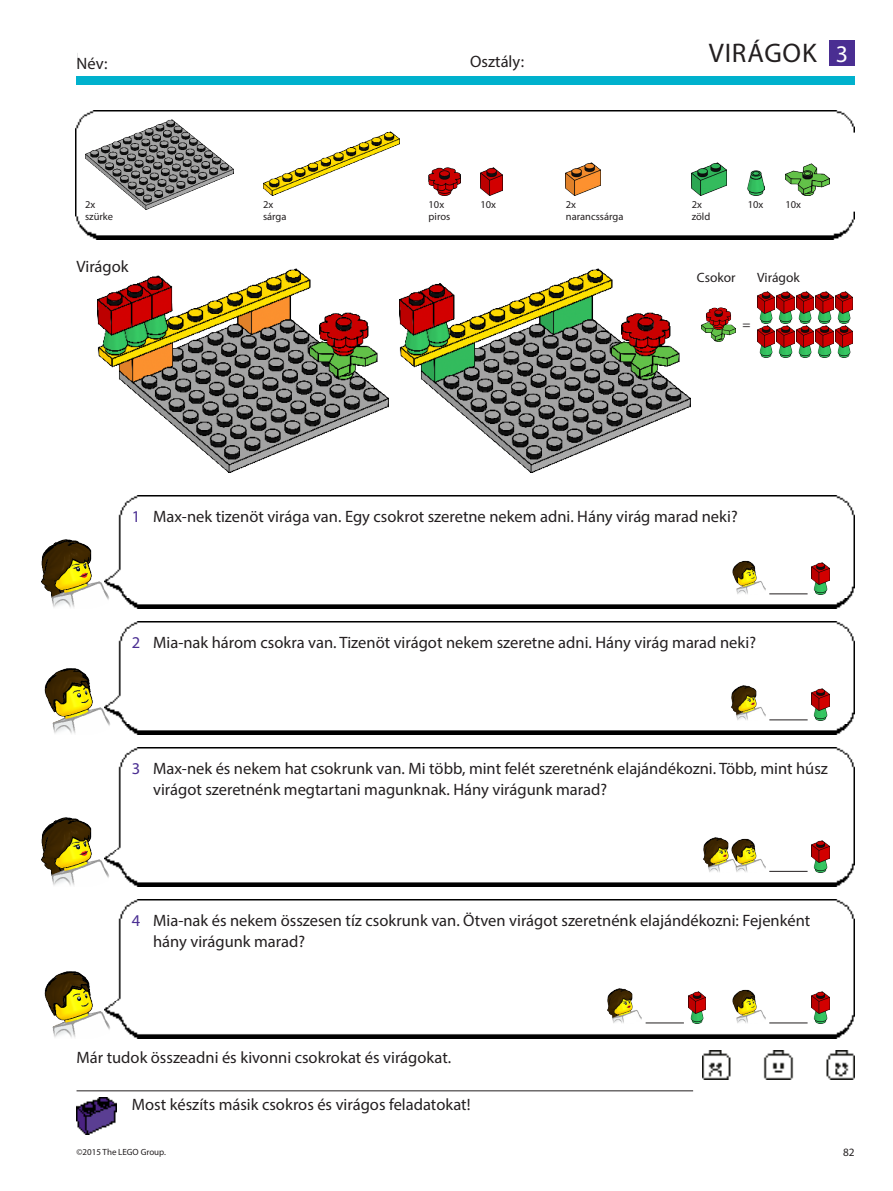
<style>
.page{position:relative;width:893px;height:1191px;background:#fff}
.page>*{position:absolute;margin:0;border:0;box-sizing:border-box;transform-origin:0 0}
.CHAPTER_18{font:27px "Myriad Pro";letter-spacing:.03em;color:#231f20}
.t1{font:24px "Myriad Pro";color:#fff}
.BODY_11_14_L{font:16.5px/21px "Myriad Pro";color:#231f20}
.HEADER_11{font:16.5px "Myriad Pro";color:#231f20}
.BODY_9_11{font:13.5px "Myriad Pro";color:#231f20}
.t2{font:11.25px "Myriad Pro";color:#231f20}
.ELEMENT_7_8{font:10.5px "Myriad Pro";color:#231f20}
.t3{font:9px "Myriad Pro";color:#231f20}
.s1{color:#4a2e92}
</style>
<div class="page">
<div style="left:77px;top:77px;width:778px;height:8px;background:#00b1cd"></div>
<hr style="left:77px;top:1090px;width:616px;height:1px;background:#231f20">
<img style="left:75px;top:111px;width:780px;height:128px">
<img style="left:109px;top:496px;width:746px;height:113px">
<img style="left:111px;top:621px;width:744px;height:114px">
<img style="left:109px;top:747px;width:746px;height:139px">
<img style="left:111px;top:899px;width:744px;height:139px">
<img style="left:702px;top:1050px;width:153px;height:29px">
<img style="left:77px;top:1097px;width:40px;height:37px">
<img style="left:41px;top:539px;width:68px;height:69px">
<img style="left:41px;top:817px;width:68px;height:69px">
<img style="left:44px;top:668px;width:67px;height:66px">
<img style="left:44px;top:971px;width:67px;height:67px">
<img style="left:98px;top:268px;width:290px;height:204px">
<img style="left:400px;top:268px;width:290px;height:204px">
<img style="left:835px;top:291px;width:18px;height:32px">
<img style="left:835px;top:325px;width:18px;height:32px">
<img style="left:816px;top:291px;width:17px;height:32px">
<img style="left:816px;top:325px;width:17px;height:32px">
<img style="left:796px;top:291px;width:18px;height:32px">
<img style="left:796px;top:325px;width:18px;height:32px">
<img style="left:777px;top:291px;width:17px;height:32px">
<img style="left:777px;top:325px;width:17px;height:32px">
<img style="left:757px;top:291px;width:18px;height:32px">
<img style="left:757px;top:325px;width:18px;height:32px">
<img style="left:701px;top:307px;width:35px;height:34px">
<img style="left:85px;top:119px;width:149px;height:91px">
<img style="left:263px;top:131px;width:136px;height:65px">
<img style="left:429px;top:167px;width:31px;height:28px">
<img style="left:480px;top:167px;width:23px;height:29px">
<img style="left:566px;top:162px;width:35px;height:34px">
<img style="left:692px;top:162px;width:35px;height:34px">
<img style="left:748px;top:170px;width:16px;height:26px">
<img style="left:785px;top:164px;width:44px;height:32px">
<hr style="left:769px;top:593px;width:39px;height:1px;background:#231f20">
<img style="left:812px;top:562px;width:17px;height:32px">
<img style="left:731px;top:560px;width:34px;height:34px">
<hr style="left:769px;top:1022px;width:39px;height:1px;background:#231f20">
<img style="left:812px;top:991px;width:17px;height:32px">
<img style="left:731px;top:989px;width:34px;height:34px">
<hr style="left:769px;top:719px;width:39px;height:1px;background:#231f20">
<img style="left:812px;top:688px;width:17px;height:32px">
<img style="left:731px;top:686px;width:34px;height:34px">
<hr style="left:646px;top:1022px;width:38px;height:1px;background:#231f20">
<img style="left:688px;top:991px;width:17px;height:32px">
<img style="left:607px;top:989px;width:34px;height:34px">
<hr style="left:769px;top:871px;width:39px;height:1px;background:#231f20">
<img style="left:812px;top:840px;width:17px;height:32px">
<img style="left:704px;top:837px;width:27px;height:35px">
<img style="left:731px;top:837px;width:34px;height:35px">
<div style="left:829px;top:40px;width:26px;height:26px;background:#4a2e92"></div>
<p class="BODY_11_14_L" style="left:77px;top:47px;width:46px">Name:</p>
<p class="BODY_11_14_L" style="left:472px;top:47px;width:39px">Class:</p>
<p class="BODY_11_14_L" style="left:77px;top:52px;width:32px">Név:</p>
<p class="BODY_11_14_L" style="left:470px;top:50px;width:55px">Osztály:</p>
<p class="ELEMENT_7_8" style="left:85px;top:198px;width:12px">2x</p>
<p class="ELEMENT_7_8" style="left:85px;top:210px;width:30px">szürke</p>
<p class="HEADER_11" style="left:77px;top:256px;width:54px">Virágok</p>
<p class="ELEMENT_7_8" style="left:263px;top:198px;width:12px">2x</p>
<p class="ELEMENT_7_8" style="left:263px;top:210px;width:25px">sárga</p>
<p class="ELEMENT_7_8" style="left:429px;top:198px;width:17px">10x</p>
<p class="ELEMENT_7_8" style="left:429px;top:210px;width:23px">piros</p>
<p class="ELEMENT_7_8" style="left:480px;top:198px;width:17px">10x</p>
<p class="ELEMENT_7_8" style="left:566px;top:198px;width:12px">2x</p>
<p class="ELEMENT_7_8" style="left:566px;top:210px;width:59px">narancssárga</p>
<p class="CHAPTER_18" style="left:709px;top:36px;width:109px">VIRÁGOK</p>
<p class="t1" style="left:836px;top:39px;width:14px">3</p>
<p class="ELEMENT_7_8" style="left:692px;top:198px;width:12px">2x</p>
<p class="ELEMENT_7_8" style="left:692px;top:210px;width:20px">zöld</p>
<p class="ELEMENT_7_8" style="left:748px;top:198px;width:17px">10x</p>
<p class="ELEMENT_7_8" style="left:785px;top:198px;width:17px">10x</p>
<p class="BODY_9_11" style="left:697px;top:269px;width:40px">Csokor</p>
<p class="BODY_9_11" style="left:757px;top:269px;width:44px">Virágok</p>
<p class="BODY_9_11" style="left:743px;top:316px;width:10px">=</p>
<p class="BODY_11_14_L" style="left:132px;top:505px;width:607px"><span class="s1">1</span> Max-nek tizenöt virága van. Egy csokrot szeretne nekem adni. Hány virág marad neki?</p>
<p class="BODY_11_14_L" style="left:132px;top:632px;width:626px"><span class="s1">2</span> Mia-nak három csokra van. Tizenöt virágot nekem szeretne adni. Hány virág marad neki?</p>
<p class="BODY_11_14_L" style="left:153px;top:758px;width:676px;text-indent:-21px"><span class="s1">3</span> Max-nek és nekem hat csokrunk van. Mi több, mint felét szeretnénk elajándékozni. Több, mint húsz virágot szeretnénk megtartani magunknak. Hány virágunk marad?</p>
<p class="BODY_11_14_L" style="left:153px;top:909px;width:659px;text-indent:-21px"><span class="s1">4</span> Mia-nak és nekem összesen tíz csokrunk van. Ötven virágot szeretnénk elajándékozni: Fejenként hány virágunk marad?</p>
<p class="BODY_11_14_L" style="left:77px;top:1046px;width:376px">Már tudok összeadni és kivonni csokrokat és virágokat.</p>
<p class="BODY_11_14_L" style="left:132px;top:1093px;width:340px">Most készíts másik csokros és virágos feladatokat!</p>
<p class="t3" style="left:77px;top:1146px;width:91px">©2015 The LEGO Group.</p>
<p class="t2" style="left:843px;top:1145px;width:13px">82</p>
</div>
